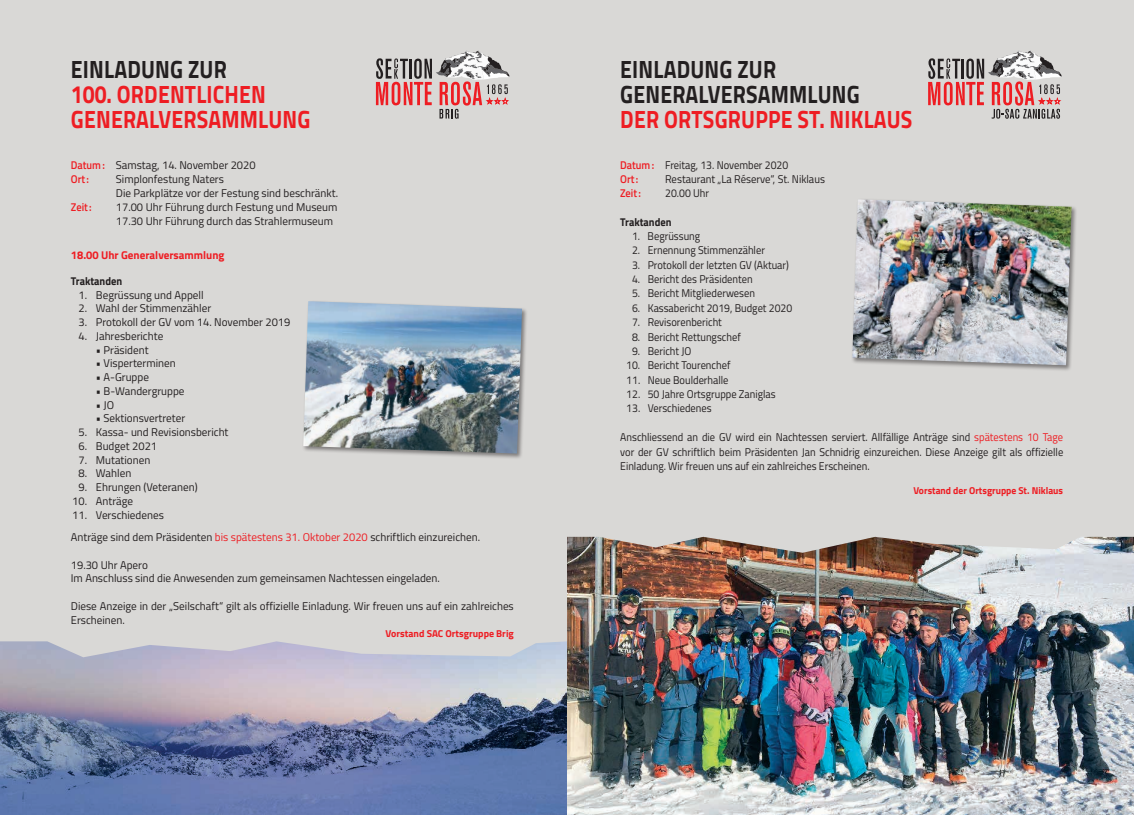
<style>
.page{position:relative;width:1134px;height:815px;background:#fff}
.page>*{position:absolute;margin:0;border:0;box-sizing:border-box;transform-origin:0 0}
.t1{font:700 25px/25px "Titillium Web";letter-spacing:.01em;color:#ee1d23;scale:.85 1}
.t2{font:700 25px/25px "Titillium Web";letter-spacing:.01em;color:#231f20;scale:.85 1}
.t3{font:11.25px/13.8px "Titillium Web";color:#231f20}
.t4{font:11.25px/14.4px "Titillium Web";color:#231f20;scale:.93 1}
.t5{font:11.25px "Titillium Web";color:#231f20;scale:.95 1}
.t6{font:700 11.25px "Titillium Web";color:#ee1d23}
.t7{font:700 11.25px "Titillium Web";color:#231f20;scale:.93 1}
.t8{font:600 11.25px "Titillium Web";color:#ee1d23;scale:.93 1}
.t9{font:700 10px "Titillium Web";color:#ee1d23;scale:.96 1}
.t10{font:700 10px "Titillium Web";color:#ee1d23}
.s1{font-weight:600;color:#ee1d23}
.s2{color:#ee1d23}
</style>
<div class="page">
<div style="left:0;top:0;width:567px;height:815px;background:#d9d8d6"></div>
<svg style="left:376px;top:50px;width:134px;height:69px"></svg>
<div style="left:567px;top:0;width:567px;height:815px;background:#d9d8d6"></div>
<svg style="left:928px;top:50px;width:134px;height:69px"></svg>
<img style="left:567px;top:537px;width:567px;height:278px">
<img style="left:0;top:641px;width:567px;height:174px">
<div style="left:302px;top:300px;width:226px;height:160px;background:#231f20;opacity:.5"></div>
<img style="left:303px;top:301px;width:219px;height:153px">
<div style="left:851px;top:198px;width:227px;height:174px;background:#231f20;opacity:.5"></div>
<img style="left:852px;top:199px;width:219px;height:166px">
<h1 class="t2" style="left:71px;top:55px;width:185px">EINLADUNG ZUR</h1>
<h1 class="t1" style="left:71px;top:80px;width:283px">100. ORDENTLICHEN<br>GENERALVERSAMMLUNG</h1>
<p class="t3" style="left:71px;top:157px;width:186px;line-height:14.4px"><span class="s1">Datum:</span> Samstag, 14. November 2020<br><span class="s1">Ort:</span></p>
<p class="t3" style="left:116px;top:172px;width:224px">Simplonfestung Naters<br>Die Parkplätze vor der Festung sind beschränkt.</p>
<p class="t8" style="left:71px;top:199px;width:24px">Zeit:</p>
<p class="t3" style="left:116px;top:200px;width:223px">17.00 Uhr Führung durch Festung und Museum<br>17.30 Uhr Führung durch das Strahlermuseum</p>
<p class="t6" style="left:71px;top:246px;width:155px">18.00 Uhr Generalversammlung</p>
<p class="t7" style="left:71px;top:272px;width:57px">Traktanden</p>
<p class="t3" style="left:78px;top:287px;width:127px">1. Begrüssung und Appell</p>
<p class="t3" style="left:78px;top:301px;width:134px">2. Wahl der Stimmenzähler</p>
<p class="t3" style="left:78px;top:315px;width:213px">3. Protokoll der GV vom 14. November 2019</p>
<p class="t3" style="left:78px;top:329px;width:86px">4. Jahresberichte</p>
<p class="t3" style="left:96px;top:342px;width:54px">• Präsident</p>
<p class="t3" style="left:96px;top:356px;width:81px">• Visperterminen</p>
<p class="t3" style="left:96px;top:370px;width:55px">• A-Gruppe</p>
<p class="t3" style="left:96px;top:384px;width:90px">• B-Wandergruppe</p>
<p class="t3" style="left:96px;top:397px;width:20px">• JO</p>
<p class="t3" style="left:96px;top:411px;width:91px">• Sektionsvertreter</p>
<p class="t3" style="left:78px;top:425px;width:152px">5. Kassa- und Revisionsbericht</p>
<p class="t3" style="left:78px;top:439px;width:80px">6. Budget 2021</p>
<p class="t3" style="left:78px;top:452px;width:73px">7. Mutationen</p>
<p class="t3" style="left:78px;top:466px;width:54px">8. Wahlen</p>
<p class="t3" style="left:78px;top:480px;width:121px">9. Ehrungen (Veteranen)</p>
<p class="t3" style="left:72px;top:494px;width:62px">10. Anträge</p>
<p class="t3" style="left:71px;top:503px;width:411px;line-height:22.5px">11. Verschiedenes<br>Anträge sind dem Präsidenten <span class="s2">bis spätestens 31. Oktober 2020</span> schriftlich einzureichen.</p>
<p class="t3" style="left:71px;top:557px;width:371px">19.30 Uhr Apero<br>Im Anschluss sind die Anwesenden zum gemeinsamen Nachtessen eingeladen.</p>
<p class="t3" style="left:71px;top:598px;width:444px">Diese Anzeige in der „Seilschaft“ gilt als offizielle Einladung. Wir freuen uns auf ein zahlreiches<br>Erscheinen.</p>
<p class="t10" style="left:386px;top:626px;width:130px">Vorstand SAC Ortsgruppe Brig</p>
<h1 class="t2" style="left:620px;top:55px;width:283px">EINLADUNG ZUR<br>GENERALVERSAMMLUNG</h1>
<h1 class="t1" style="left:620px;top:105px;width:345px">DER ORTSGRUPPE ST. NIKLAUS</h1>
<p class="t4" style="left:620px;top:157px;width:182px"><span class="s1">Datum:</span> Freitag, 13. November 2020<br><span class="s1">Ort:</span></p>
<p class="t5" style="left:665px;top:171px;width:170px">Restaurant „La Réserve“, St. Niklaus</p>
<p class="t8" style="left:620px;top:185px;width:24px">Zeit:</p>
<p class="t4" style="left:665px;top:186px;width:49px">20.00 Uhr</p>
<p class="t7" style="left:620px;top:213px;width:57px">Traktanden</p>
<p class="t4" style="left:632px;top:228px;width:75px">1. Begrüssung</p>
<p class="t4" style="left:632px;top:243px;width:144px">2. Ernennung Stimmenzähler</p>
<p class="t4" style="left:632px;top:257px;width:170px">3. Protokoll der letzten GV (Aktuar)</p>
<p class="t4" style="left:632px;top:271px;width:131px">4. Bericht des Präsidenten</p>
<p class="t4" style="left:632px;top:286px;width:134px">5. Bericht Mitgliederwesen</p>
<p class="t4" style="left:632px;top:300px;width:174px">6. Kassabericht 2019, Budget 2020</p>
<p class="t4" style="left:632px;top:314px;width:98px">7. Revisorenbericht</p>
<p class="t4" style="left:632px;top:329px;width:118px">8. Bericht Rettungschef</p>
<p class="t4" style="left:632px;top:343px;width:65px">9. Bericht JO</p>
<p class="t4" style="left:626px;top:358px;width:114px">10. Bericht Tourenchef</p>
<p class="t4" style="left:626px;top:372px;width:111px">11. Neue Boulderhalle</p>
<p class="t4" style="left:626px;top:386px;width:162px">12. 50 Jahre Ortsgruppe Zaniglas</p>
<p class="t4" style="left:626px;top:401px;width:93px">13. Verschiedenes</p>
<p class="t4" style="left:620px;top:430px;width:478px;text-align:justify">Anschliessend an die GV wird ein Nachtessen serviert. Allfällige Anträge sind <span class="s2">spätestens 10 Tage </span>vor der GV schriftlich beim Präsidenten Jan Schnidrig einzureichen. Diese Anzeige gilt als offizielle Einladung. Wir freuen uns auf ein zahlreiches Erscheinen.</p>
<p class="t9" style="left:913px;top:483px;width:157px">Vorstand der Ortsgruppe St. Niklaus</p>
</div>
